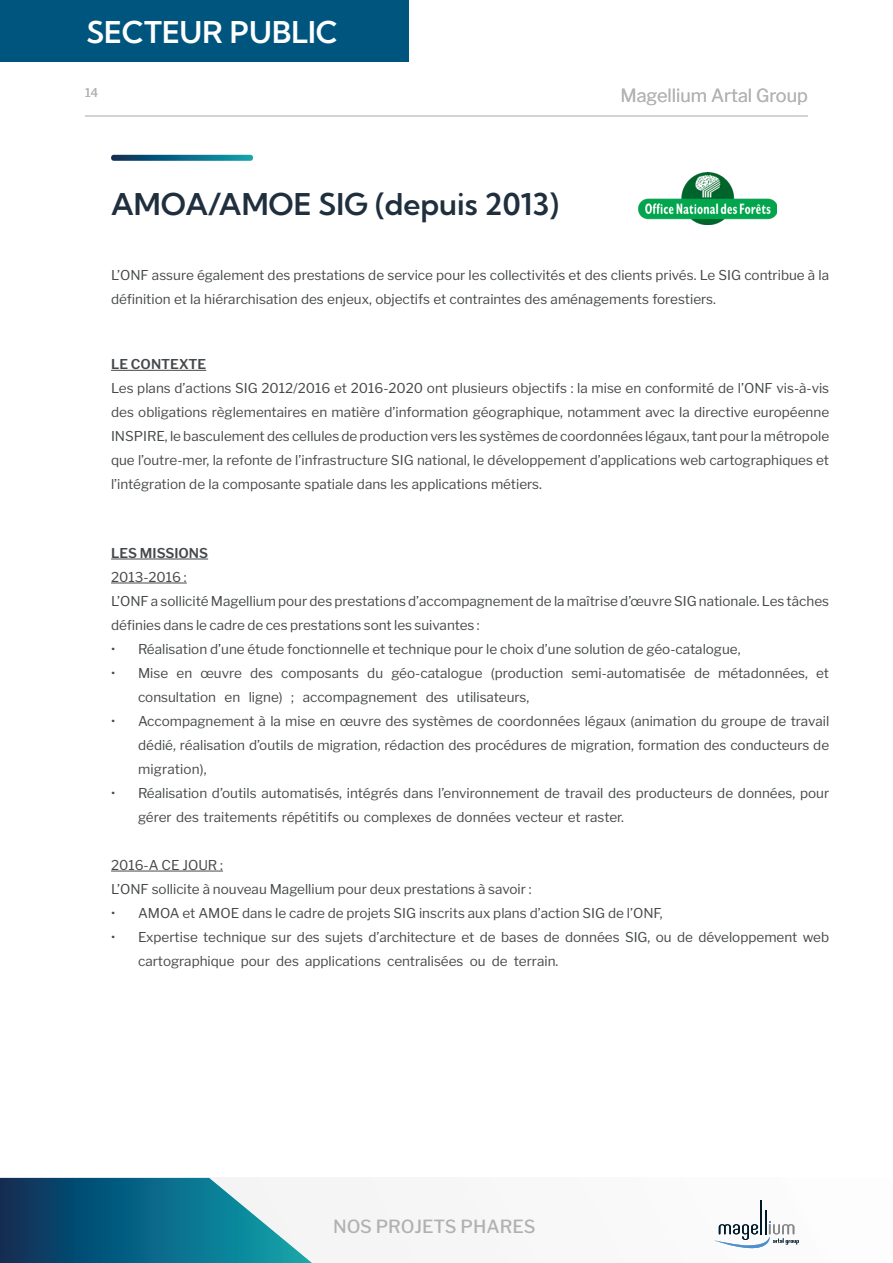
<style>
.page{position:relative;width:893px;height:1263px;background:#fff}
.page>*{position:absolute;margin:0;border:0;box-sizing:border-box;transform-origin:0 0}
.t1{font:600 30px "Kumbh Sans";color:#202f3e}
.t2{font:600 30px "Kumbh Sans";color:#fff}
.t3{font:18px "Libre Franklin";color:#b3b5b5}
.t4{font:500 18px "Libre Franklin";color:#b1b1b1}
.t5{font:13.5px/24px "Libre Franklin";color:#45484a}
.t6{font:600 13.5px "Libre Franklin";color:#45484b}
.t7{font:12px "Libre Franklin";color:#b3b5b5}
</style>
<div class="page">
<hr style="left:111px;top:559px;width:97px;height:1px;background:#45484b">
<hr style="left:111px;top:583px;width:76px;height:1px;background:#45484a">
<hr style="left:111px;top:871px;width:112px;height:1px;background:#45484a">
<svg style="left:111px;top:155px;width:142px;height:6px"></svg>
<div style="left:0;top:0;width:408px;height:62px;background:#00557f"></div>
<img style="left:638px;top:172px;width:139px;height:52px">
<hr style="left:111px;top:370px;width:95px;height:1px;background:#45484b">
<div style="left:0;top:1178px;width:893px;height:85px;background:#f8f8f8"></div>
<svg style="left:0;top:1178px;width:312px;height:85px"></svg>
<hr style="left:761px;top:1200px;width:1px;height:34px;background:#001a29">
<svg style="left:714px;top:1209px;width:85px;height:40px"></svg>
<hr style="left:85px;top:115px;width:723px;height:2px;background:#d1d3d4">
<h1 class="t2" style="left:86px;top:13px;width:253px">SECTEUR PUBLIC</h1>
<p class="t7" style="left:85px;top:83px;width:15px">14</p>
<h1 class="t1" style="left:111px;top:186px;width:449px">AMOA/AMOE SIG (depuis 2013)</h1>
<h2 class="t3" style="left:620px;top:82px;width:189px">Magellium Artal Group</h2>
<p class="t5" style="left:111px;top:262px;width:720px">L’ONF assure également des prestations de service pour les collectivités et des clients privés. Le SIG contribue à la définition et la hiérarchisation des enjeux, objectifs et contraintes des aménagements forestiers.</p>
<p class="t6" style="left:111px;top:354px;width:97px">LE CONTEXTE</p>
<p class="t5" style="left:111px;top:375px;width:720px;text-align:justify">Les plans d’actions SIG 2012/2016 et 2016-2020 ont plusieurs objectifs : la mise en conformité de l’ONF vis-à-vis des obligations règlementaires en matière d’information géographique, notamment avec la directive européenne INSPIRE, le basculement des cellules de production vers les systèmes de coordonnées légaux, tant pour la métropole que l’outre-mer, la refonte de l’infrastructure SIG national, le développement d’applications web cartographiques et l’intégration de la composante spatiale dans les applications métiers.</p>
<p class="t6" style="left:111px;top:542px;width:99px">LES MISSIONS</p>
<p class="t5" style="left:111px;top:564px;width:720px">2013-2016 :<br>L’ONF a sollicité Magellium pour des prestations d’accompagnement de la maîtrise d’œuvre SIG nationale. Les tâches définies dans le cadre de ces prestations sont les suivantes :</p>
<p class="t5" style="left:111px;top:636px;width:631px">• Réalisation d’une étude fonctionnelle et technique pour le choix d’une solution de géo-catalogue,</p>
<p class="t5" style="left:138px;top:660px;width:693px;text-indent:-27px">• Mise en œuvre des composants du géo-catalogue (production semi-automatisée de métadonnées, et consultation en ligne) ; accompagnement des utilisateurs,</p>
<p class="t5" style="left:138px;top:708px;width:693px;text-align:justify;text-indent:-27px">• Accompagnement à la mise en œuvre des systèmes de coordonnées légaux (animation du groupe de travail dédié, réalisation d’outils de migration, rédaction des procédures de migration, formation des conducteurs de migration),</p>
<p class="t5" style="left:138px;top:780px;width:693px;text-indent:-27px">• Réalisation d’outils automatisés, intégrés dans l’environnement de travail des producteurs de données, pour gérer des traitements répétitifs ou complexes de données vecteur et raster.</p>
<p class="t5" style="left:111px;top:852px;width:422px">2016-A CE JOUR :<br>L’ONF sollicite à nouveau Magellium pour deux prestations à savoir :</p>
<p class="t5" style="left:111px;top:900px;width:553px">• AMOA et AMOE dans le cadre de projets SIG inscrits aux plans d’action SIG de l’ONF,</p>
<p class="t5" style="left:138px;top:924px;width:693px;text-indent:-27px">• Expertise technique sur des sujets d’architecture et de bases de données SIG, ou de développement web cartographique pour des applications centralisées ou de terrain.</p>
<h2 class="t4" style="left:333px;top:1212px;width:204px">NOS PROJETS PHARES</h2>
</div>
